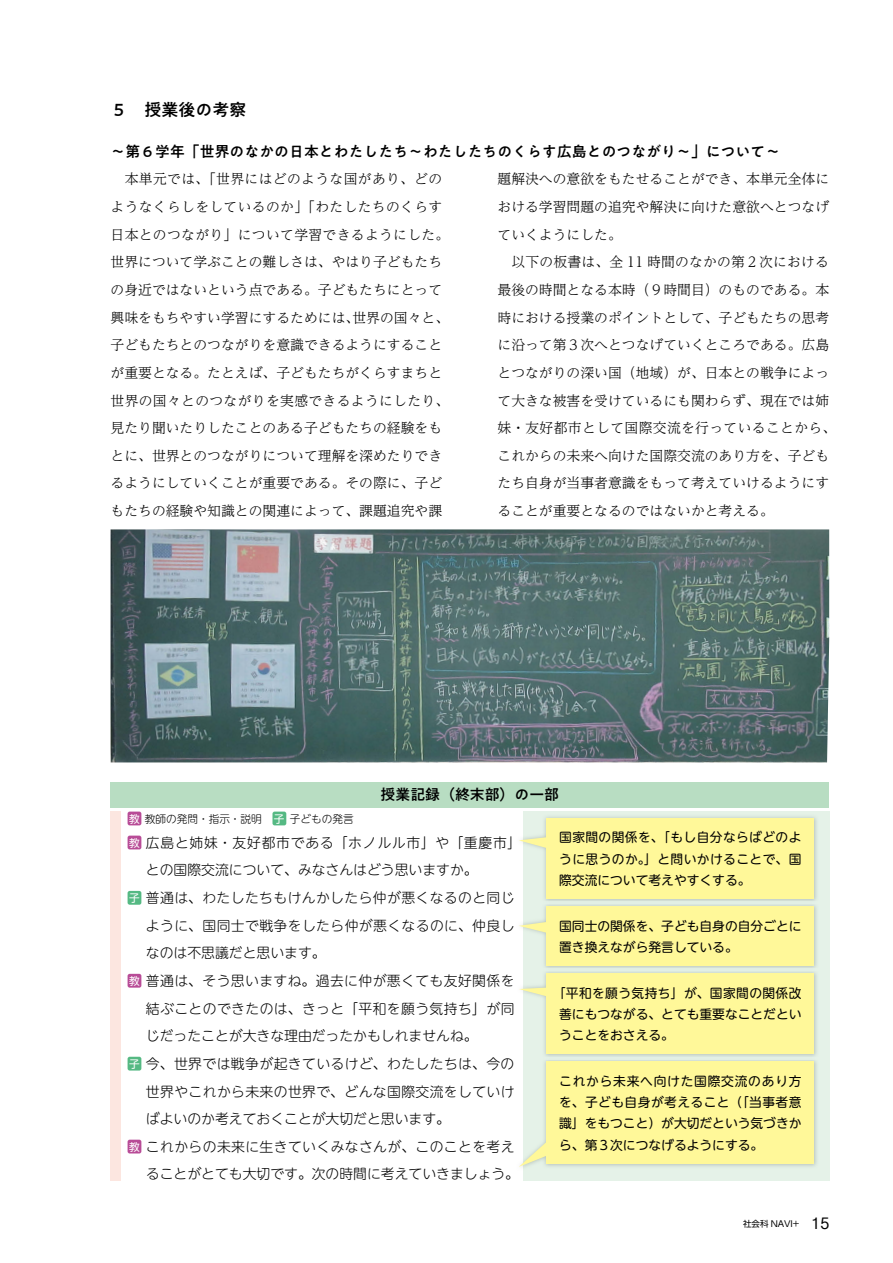
<style>
.page{position:relative;width:893px;height:1263px;background:#fff}
.page>*{position:absolute;margin:0;border:0;box-sizing:border-box;transform-origin:0 0}
.t1{font:500 16.95px "PA1 Gothic Std N";color:#000}
.t2{font:500 14.85px "PA1 Gothic Std N";color:#000}
.t3{font:300 13.8px/27.6px "UD Reimin Pr 6 N";color:#000}
.t4{font:300 13.8px "UD Shin M Go Pr 6 N";letter-spacing:.03em;color:#000}
.t5{font:300 13.8px "UD Shin M Go Pr 6 N";color:#000}
.t6{font:300 13.8px "UD Shin M Go Pr 6 N";letter-spacing:.055em;color:#000}
.t7{font:12.75px/21.3px "UD Shin M Go Pr 6 N";color:#000;text-align:justify}
.t8{font:300 10.65px "UD Shin M Go Pr 6 N";color:#000}
.t9{font:8.55px "UD Shin Go Pr 6 N";color:#000}
.s1{font-weight:400;color:#fff}
.s2{font-weight:400;font-size:10.65px;color:#fff}
.s3{font-family:"Ntoday Std Regular KL";font-size:13.8px}
</style>
<div class="page">
<img style="left:111px;top:529px;width:718px;height:233px">
<div style="left:111px;top:811px;width:10px;height:370px;background:#fce6e0"></div>
<div style="left:523px;top:811px;width:306px;height:370px;background:#e5f2e8"></div>
<div style="left:128px;top:836px;width:13px;height:13px;background:#b84c97;border-radius:2px"></div>
<div style="left:128px;top:891px;width:13px;height:14px;background:#55b983;border-radius:2px"></div>
<div style="left:128px;top:974px;width:13px;height:14px;background:#b84c97;border-radius:2px"></div>
<div style="left:128px;top:1057px;width:13px;height:13px;background:#55b983;border-radius:2px"></div>
<div style="left:128px;top:1140px;width:13px;height:13px;background:#b84c97;border-radius:2px"></div>
<img style="left:530px;top:817px;width:287px;height:350px">
<svg style="left:519px;top:836px;width:27px;height:16px"></svg>
<div style="left:546px;top:818px;width:268px;height:81px;background:#fff899"></div>
<img style="left:530px;top:902px;width:287px;height:2px">
<svg style="left:519px;top:920px;width:27px;height:16px"></svg>
<div style="left:546px;top:907px;width:268px;height:59px;background:#fff899"></div>
<img style="left:530px;top:969px;width:287px;height:2px">
<svg style="left:519px;top:987px;width:27px;height:13px"></svg>
<div style="left:546px;top:973px;width:268px;height:81px;background:#fff899"></div>
<img style="left:530px;top:1057px;width:287px;height:2px">
<svg style="left:519px;top:1128px;width:42px;height:39px"></svg>
<div style="left:546px;top:1062px;width:268px;height:102px;background:#fff899"></div>
<div style="left:111px;top:782px;width:718px;height:25px;background:#b8ddc2"></div>
<div style="left:128px;top:811px;width:13px;height:14px;background:#b84c97;border-radius:2px"></div>
<div style="left:272px;top:811px;width:14px;height:14px;background:#55b983;border-radius:2px"></div>
<p class="t1" style="left:111px;top:100px;width:138px">５　授業後の考察</p>
<p class="t2" style="left:111px;top:143px;width:671px">～第６学年「世界のなかの日本とわたしたち～わたしたちのくらす広島とのつながり～」について～</p>
<p class="t3" style="left:111px;top:165px;width:340px">　本単元では、「世界にはどのような国があり、どのようなくらしをしているのか」「わたしたちのくらす日本とのつながり」について学習できるようにした。世界について学ぶことの難しさは、やはり子どもたちの身近ではないという点である。子どもたちにとって興味をもちやすい学習にするためには、世界の国々と、子どもたちとのつながりを意識できるようにすることが重要となる。たとえば、子どもたちがくらすまちと世界の国々とのつながりを実感できるようにしたり、見たり聞いたりしたことのある子どもたちの経験をもとに、世界とのつながりについて理解を深めたりできるようにしていくことが重要である。その際に、子どもたちの経験や知識との関連によって、課題追究や課</p>
<p class="t3" style="left:497px;top:165px;width:340px">題解決への意欲をもたせることができ、本単元全体における学習問題の追究や解決に向けた意欲へとつなげていくようにした。<br>　以下の板書は、全 11 時間のなかの第２次における最後の時間となる本時（９時間目）のものである。本時における授業のポイントとして、子どもたちの思考に沿って第３次へとつなげていくところである。広島とつながりの深い国（地域）が、日本との戦争によって大きな被害を受けているにも関わらず、現在では姉妹・友好都市として国際交流を行っていることから、これからの未来へ向けた国際交流のあり方を、子どもたち自身が当事者意識をもって考えていけるようにすることが重要となるのではないかと考える。</p>
<p class="t8" style="left:129px;top:810px;width:237px"><span class="s1">教</span> 教師の発問・指示・説明　<span class="s1">子</span> 子どもの発言　</p>
<p class="t2" style="left:381px;top:786px;width:180px">授業記録（終末部）の一部</p>
<p class="t6" style="left:129px;top:831px;width:394px"><span class="s2">教</span> 広島と姉妹・友好都市である「ホノルル市」や「重慶市」</p>
<p class="t5" style="left:146px;top:859px;width:333px">との国際交流について、みなさんはどう思いますか。</p>
<p class="t4" style="left:129px;top:886px;width:387px"><span class="s2">子</span> 普通は、わたしたちもけんかしたら仲が悪くなるのと同じ</p>
<p class="t4" style="left:146px;top:914px;width:370px">ように、国同士で戦争をしたら仲が悪くなるのに、仲良し</p>
<p class="t5" style="left:146px;top:942px;width:181px">なのは不思議だと思います。</p>
<p class="t4" style="left:129px;top:969px;width:387px"><span class="s2">教</span> 普通は、そう思いますね。過去に仲が悪くても友好関係を</p>
<p class="t4" style="left:146px;top:997px;width:370px">結ぶことのできたのは、きっと「平和を願う気持ち」が同</p>
<p class="t5" style="left:146px;top:1025px;width:333px">じだったことが大きな理由だったかもしれませんね。</p>
<p class="t4" style="left:129px;top:1052px;width:387px"><span class="s2">子</span> 今、世界では戦争が起きているけど、わたしたちは、今の</p>
<p class="t4" style="left:146px;top:1080px;width:370px">世界やこれから未来の世界で、どんな国際交流をしていけ</p>
<p class="t5" style="left:146px;top:1108px;width:306px">ばよいのか考えておくことが大切だと思います。</p>
<p class="t4" style="left:129px;top:1135px;width:387px"><span class="s2">教</span> これからの未来に生きていくみなさんが、このことを考え</p>
<p class="t5" style="left:146px;top:1163px;width:375px">ることがとても大切です。次の時間に考えていきましょう。</p>
<p class="t7" style="left:559px;top:826px;width:244px">国家間の関係を、「もし自分ならばどのように思うのか。」と問いかけることで、国際交流について考えやすくする。</p>
<p class="t7" style="left:559px;top:914px;width:244px">国同士の関係を、子ども自身の自分ごとに置き換えながら発言している。</p>
<p class="t7" style="left:559px;top:981px;width:244px;text-indent:-6px">「平和を願う気持ち」が、国家間の関係改善にもつながる、とても重要なことだということをおさえる。</p>
<p class="t7" style="left:559px;top:1069px;width:244px">これから未来へ向けた国際交流のあり方を、子ども自身が考えること（「当事者意識」をもつこと）が大切だという気づきから、第３次につなげるようにする。</p>
<p class="t9" style="left:743px;top:1217px;width:88px">社会科 NAVI+ <span class="s3">15</span></p>
</div>
